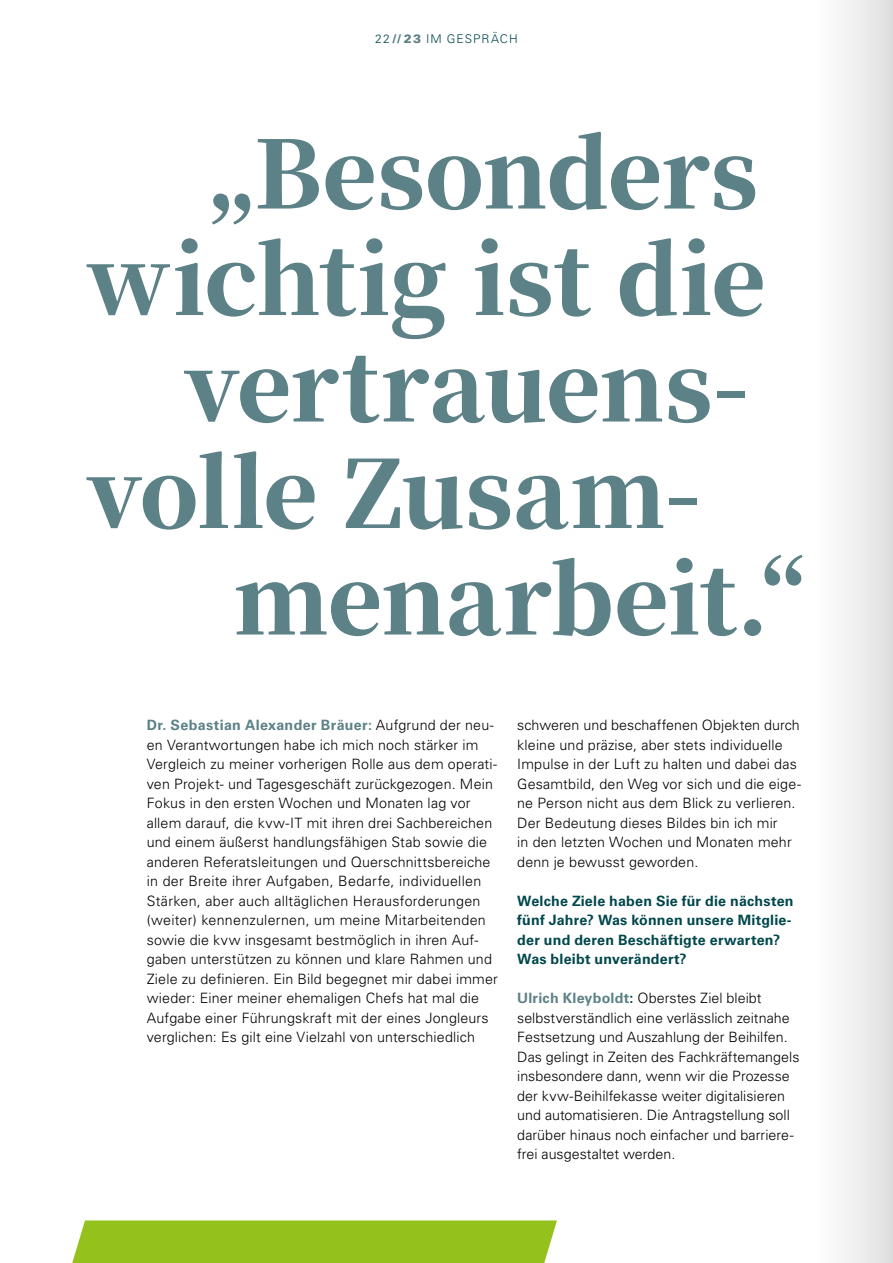
<style>
.page{position:relative;width:893px;height:1263px;background:#fff}
.page>*{position:absolute;margin:0;border:0;box-sizing:border-box;transform-origin:0 0}
.t1{font:900 93px "Noto Serif SC";letter-spacing:-.01em;color:#5c8186}
.t2{font:300 14.25px/19.5px "Univers LT Std";letter-spacing:.01em;color:#000}
.t3{font:700 14.25px/19.5px "Univers LT Std";letter-spacing:.015em;color:#00474c}
.t4{font:300 12px "Univers LT Std";letter-spacing:.09em;color:#00474c}
.s1{font-weight:900;color:#5c8186}
.s2{font-weight:700;color:#5c8186}
.s3{font-weight:700;color:#00474c}
</style>
<div class="page">
<div style="left:72px;top:1220px;width:485px;height:43px;background:#94c11c"></div>
<div style="left:816px;top:0;width:77px;height:1263px;background:linear-gradient(to right,#fff,#dfdfdf)"></div>
<p class="t4" style="left:375px;top:32px;width:144px">22 <span class="s1">// 23</span> IM GESPRÄCH</p>
<h1 class="t1" style="left:209px;top:122px;width:550px">„Besonders</h1>
<h1 class="t1" style="left:87px;top:228px;width:680px">wichtig ist die</h1>
<h1 class="t1" style="left:185px;top:335px;width:565px">vertrauens-</h1>
<h1 class="t1" style="left:87px;top:441px;width:615px">volle Zusam-</h1>
<h1 class="t1" style="left:234px;top:548px;width:573px">menarbeit.“</h1>
<p class="t2" style="left:147px;top:716px;width:353px"><span class="s2">Dr. Sebastian Alexander Bräuer:</span> Aufgrund der neu&shy;en Verantwortungen habe ich mich noch stärker im Vergleich zu meiner vorherigen Rolle aus dem operati&shy;ven Projekt- und Tagesgeschäft zurückgezogen. Mein Fokus in den ersten Wochen und Monaten lag vor allem darauf, die kvw-IT mit ihren drei Sachbereichen und einem äußerst handlungsfähigen Stab sowie die anderen Referatsleitungen und Querschnittsbereiche in der Breite ihrer Aufgaben, Bedarfe, individuellen Stärken, aber auch alltäglichen Herausforderungen (weiter) kennenzulernen, um meine Mitarbeitenden sowie die kvw insgesamt bestmöglich in ihren Auf&shy;gaben unterstützen zu können und klare Rahmen und Ziele zu definieren. Ein Bild begegnet mir dabei immer wieder: Einer meiner ehemaligen Chefs hat mal die Aufgabe einer Führungskraft mit der eines Jongleurs verglichen: Es gilt eine Vielzahl von unterschiedlich</p>
<p class="t2" style="left:517px;top:715px;width:285px">schweren und beschaffenen Objekten durch kleine und präzise, aber stets individuelle Impulse in der Luft zu halten und dabei das Gesamtbild, den Weg vor sich und die eige&shy;ne Person nicht aus dem Blick zu verlieren.<br>Der Bedeutung dieses Bildes bin ich mir<br>in den letzten Wochen und Monaten mehr denn je bewusst geworden.</p>
<p class="t3" style="left:517px;top:891px;width:278px">Welche Ziele haben Sie für die nächsten fünf Jahre? Was können unsere Mitglie&shy;der und deren Beschäftigte erwarten?<br>Was bleibt unverändert?</p>
<p class="t2" style="left:517px;top:988px;width:284px"><span class="s2">Ulrich Kleyboldt</span><span class="s3">:</span> Oberstes Ziel bleibt selbstverständlich eine verlässlich zeitnahe Festsetzung und Auszahlung der Beihilfen.<br>Das gelingt in Zeiten des Fachkräftemangels insbesondere dann, wenn wir die Prozesse der kvw-Beihilfekasse weiter digitalisieren und automatisieren. Die Antragstellung soll darüber hinaus noch einfacher und barriere&shy;frei ausgestaltet werden.</p>
</div>
